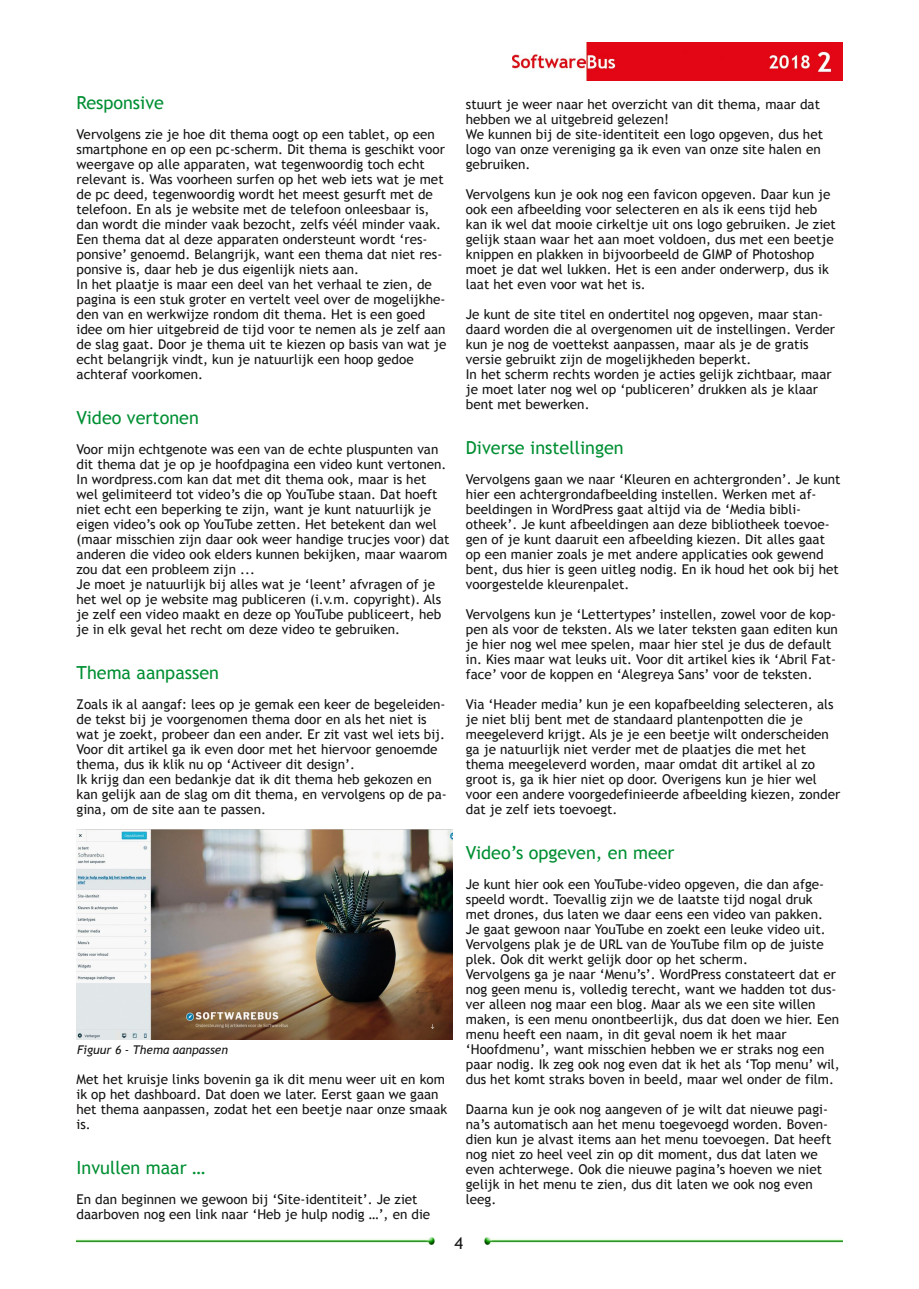
<style>
.page{position:relative;width:919px;height:1289px;background:#fff}
.page>*{position:absolute;margin:0;border:0;box-sizing:border-box;transform-origin:0 0}
.t1{font:18px "Trebuchet MS";color:#008f33}
.t2{font:16.5px "Trebuchet MS";color:#161413}
.t3{font:13.5px/15px "Trebuchet MS";color:#161413}
.t4{font:italic 12px "Trebuchet MS";color:#161413}
</style>
<div class="page">
<img style="left:512px;top:43px;width:330px;height:38px">
<img style="left:77px;top:1237px;width:358px;height:7px">
<img style="left:484px;top:1237px;width:358px;height:7px">
<img style="left:77px;top:829px;width:376px;height:210px">
<h1 class="t1" style="left:77px;top:92px;width:89px">Responsive</h1>
<p class="t3" style="left:77px;top:126px;width:371px">Vervolgens zie je hoe dit thema oogt op een tablet, op een smartphone en op een pc‐scherm. Dit thema is geschikt voor weergave op alle apparaten, wat tegenwoordig toch echt relevant is. Was voorheen surfen op het web iets wat je met de pc deed, tegenwoordig wordt het meest gesurft met de telefoon. En als je website met de telefoon onleesbaar is, dan wordt die minder vaak bezocht, zelfs véél minder vaak.<br>Een thema dat al deze apparaten ondersteunt wordt ‘res‐ ponsive’ genoemd. Belangrijk, want een thema dat niet res‐ ponsive is, daar heb je dus eigenlijk niets aan.<br>In het plaatje is maar een deel van het verhaal te zien, de pagina is een stuk groter en vertelt veel over de mogelijkhe‐ den van en werkwijze rondom dit thema. Het is een goed idee om hier uitgebreid de tijd voor te nemen als je zelf aan de slag gaat. Door je thema uit te kiezen op basis van wat je echt belangrijk vindt, kun je natuurlijk een hoop gedoe achteraf voorkomen.</p>
<h1 class="t1" style="left:77px;top:407px;width:124px">Video vertonen</h1>
<p class="t3" style="left:77px;top:441px;width:374px">Voor mijn echtgenote was een van de echte pluspunten van dit thema dat je op je hoofdpagina een video kunt vertonen.<br>In wordpress.com kan dat met dit thema ook, maar is het wel gelimiteerd tot video’s die op YouTube staan. Dat hoeft niet echt een beperking te zijn, want je kunt natuurlijk je eigen video’s ook op YouTube zetten. Het betekent dan wel (maar misschien zijn daar ook weer handige trucjes voor) dat anderen die video ook elders kunnen bekijken, maar waarom zou dat een probleem zijn ...<br>Je moet je natuurlijk bij alles wat je ‘leent’ afvragen of je het wel op je website mag publiceren (i.v.m. copyright). Als je zelf een video maakt en deze op YouTube publiceert, heb je in elk geval het recht om deze video te gebruiken.</p>
<h1 class="t1" style="left:77px;top:662px;width:144px">Thema aanpassen</h1>
<p class="t3" style="left:77px;top:696px;width:372px">Zoals ik al aangaf: lees op je gemak een keer de begeleiden‐ de tekst bij je voorgenomen thema door en als het niet is wat je zoekt, probeer dan een ander. Er zit vast wel iets bij.<br>Voor dit artikel ga ik even door met het hiervoor genoemde thema, dus ik klik nu op ‘Activeer dit design’.<br>Ik krijg dan een bedankje dat ik dit thema heb gekozen en kan gelijk aan de slag om dit thema, en vervolgens op de pa‐ gina, om de site aan te passen.</p>
<p class="t4" style="left:77px;top:1042px;width:152px">Figuur 6 ‐ Thema aanpassen</p>
<p class="t3" style="left:77px;top:1071px;width:372px">Met het kruisje links bovenin ga ik dit menu weer uit en kom ik op het dashboard. Dat doen we later. Eerst gaan we gaan het thema aanpassen, zodat het een beetje naar onze smaak is.</p>
<h1 class="t1" style="left:77px;top:1157px;width:130px">Invullen maar …</h1>
<p class="t3" style="left:77px;top:1191px;width:355px">En dan beginnen we gewoon bij ‘Site‐identiteit’. Je ziet daarboven nog een link naar ‘Heb je hulp nodig …’, en die</p>
<p class="t3" style="left:466px;top:96px;width:358px">stuurt je weer naar het overzicht van dit thema, maar dat hebben we al uitgebreid gelezen!<br>We kunnen bij de site‐identiteit een logo opgeven, dus het logo van onze vereniging ga ik even van onze site halen en gebruiken.</p>
<p class="t3" style="left:466px;top:186px;width:371px">Vervolgens kun je ook nog een favicon opgeven. Daar kun je ook een afbeelding voor selecteren en als ik eens tijd heb kan ik wel dat mooie cirkeltje uit ons logo gebruiken. Je ziet gelijk staan waar het aan moet voldoen, dus met een beetje knippen en plakken in bijvoorbeeld de GIMP of Photoshop moet je dat wel lukken. Het is een ander onderwerp, dus ik laat het even voor wat het is.</p>
<p class="t3" style="left:466px;top:306px;width:371px">Je kunt de site titel en ondertitel nog opgeven, maar stan‐ daard worden die al overgenomen uit de instellingen. Verder kun je nog de voettekst aanpassen, maar als je de gratis versie gebruikt zijn de mogelijkheden beperkt.<br>In het scherm rechts worden je acties gelijk zichtbaar, maar je moet later nog wel op ‘publiceren’ drukken als je klaar bent met bewerken.</p>
<h1 class="t1" style="left:466px;top:437px;width:159px">Diverse instellingen</h1>
<p class="t3" style="left:466px;top:471px;width:376px">Vervolgens gaan we naar ‘Kleuren en achtergronden’. Je kunt hier een achtergrondafbeelding instellen. Werken met af‐ beeldingen in WordPress gaat altijd via de ‘Media bibli‐ otheek’. Je kunt afbeeldingen aan deze bibliotheek toevoe‐ gen of je kunt daaruit een afbeelding kiezen. Dit alles gaat op een manier zoals je met andere applicaties ook gewend bent, dus hier is geen uitleg nodig. En ik houd het ook bij het voorgestelde kleurenpalet.</p>
<p class="t3" style="left:466px;top:606px;width:373px">Vervolgens kun je ‘Lettertypes’ instellen, zowel voor de kop‐ pen als voor de teksten. Als we later teksten gaan editen kun je hier nog wel mee spelen, maar hier stel je dus de default in. Kies maar wat leuks uit. Voor dit artikel kies ik ‘Abril Fat‐ face’ voor de koppen en ‘Alegreya Sans’ voor de teksten.</p>
<p class="t3" style="left:466px;top:696px;width:376px">Via ‘Header media’ kun je een kopafbeelding selecteren, als je niet blij bent met de standaard plantenpotten die je meegeleverd krijgt. Als je je een beetje wilt onderscheiden ga je natuurlijk niet verder met de plaatjes die met het thema meegeleverd worden, maar omdat dit artikel al zo groot is, ga ik hier niet op door. Overigens kun je hier wel voor een andere voorgedefinieerde afbeelding kiezen, zonder dat je zelf iets toevoegt.</p>
<h1 class="t1" style="left:466px;top:842px;width:210px">Video’s opgeven, en meer</h1>
<p class="t3" style="left:466px;top:876px;width:375px">Je kunt hier ook een YouTube‐video opgeven, die dan afge‐ speeld wordt. Toevallig zijn we de laatste tijd nogal druk met drones, dus laten we daar eens een video van pakken.<br>Je gaat gewoon naar YouTube en zoekt een leuke video uit.<br>Vervolgens plak je de URL van de YouTube film op de juiste plek. Ook dit werkt gelijk door op het scherm.<br>Vervolgens ga je naar ‘Menu’s’. WordPress constateert dat er nog geen menu is, volledig terecht, want we hadden tot dus‐ ver alleen nog maar een blog. Maar als we een site willen maken, is een menu onontbeerlijk, dus dat doen we hier. Een menu heeft een naam, in dit geval noem ik het maar ‘Hoofdmenu’, want misschien hebben we er straks nog een paar nodig. Ik zeg ook nog even dat ik het als ‘Top menu’ wil, dus het komt straks boven in beeld, maar wel onder de film.</p>
<p class="t3" style="left:466px;top:1101px;width:367px">Daarna kun je ook nog aangeven of je wilt dat nieuwe pagi‐ na’s automatisch aan het menu toegevoegd worden. Boven‐ dien kun je alvast items aan het menu toevoegen. Dat heeft nog niet zo heel veel zin op dit moment, dus dat laten we even achterwege. Ook die nieuwe pagina’s hoeven we niet gelijk in het menu te zien, dus dit laten we ook nog even leeg.</p>
<p class="t2" style="left:454px;top:1233px;width:10px">4</p>
</div>
